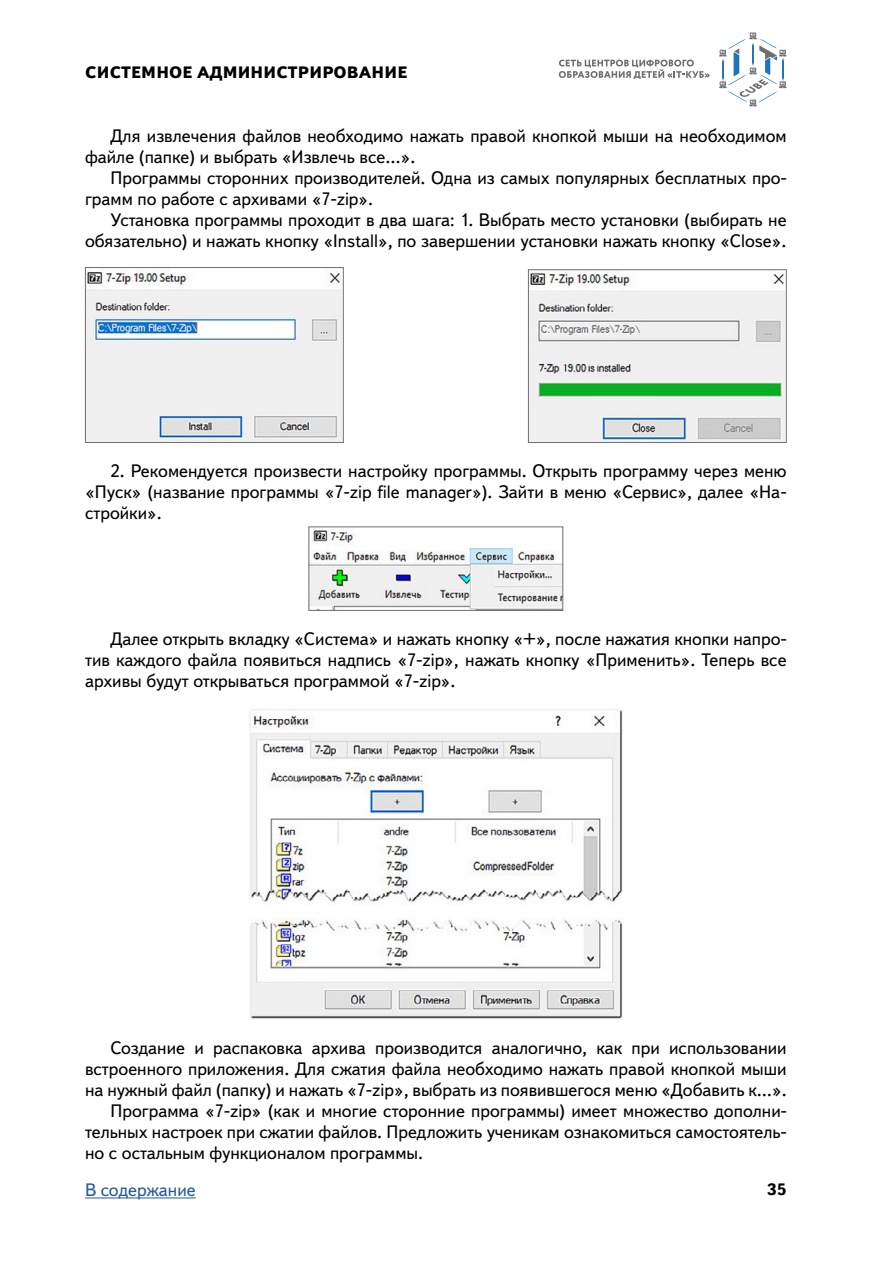
<style>
.page{position:relative;width:893px;height:1263px;background:#fff}
.page>*{position:absolute;margin:0;border:0;box-sizing:border-box;transform-origin:0 0}
.Основной{font:18px/21px "Textbook New";color:#000;text-align:justify}
.t1{font:18px "Textbook New";color:#275b9b}
.t2{font:800 16.5px "Textbook New";letter-spacing:.01em;color:#000}
.t3{font:700 16.5px "Textbook New";color:#000}
</style>
<div class="page">
<hr style="left:85px;top:1197px;width:111px;height:1px;background:#275b9b">
<svg style="left:719px;top:33px;width:67px;height:73px"></svg>
<svg style="left:559px;top:60px;width:151px;height:19px"></svg>
<img style="left:87px;top:269px;width:255px;height:172px">
<div style="left:85px;top:267px;width:259px;height:176px;border:1px solid #706f6f"></div>
<img style="left:530px;top:271px;width:255px;height:170px">
<div style="left:528px;top:269px;width:259px;height:174px;border:1px solid #706f6f"></div>
<img style="left:311px;top:530px;width:250px;height:79px">
<div style="left:309px;top:526px;width:254px;height:85px;border:1px solid #706f6f"></div>
<img style="left:249px;top:709px;width:374px;height:195px">
<img style="left:250px;top:918px;width:373px;height:101px">
<p class="t2" style="left:85px;top:62px;width:324px">СИСТЕМНОЕ АДМИНИСТРИРОВАНИЕ</p>
<p class="Основной" style="left:85px;top:125px;width:703px;text-indent:26px">Для извлечения файлов необходимо нажать правой кнопкой мыши на необходимом файле (папке) и выбрать «Извлечь все…».</p>
<p class="Основной" style="left:85px;top:167px;width:703px;text-indent:26px">Программы сторонних производителей. Одна из самых популярных бесплатных про&shy;грамм по работе с архивами «7-zip».</p>
<p class="Основной" style="left:85px;top:209px;width:703px;text-align:right">Установка программы проходит в два шага: 1. Выбрать место установки (выбирать не обязательно) и нажать кнопку «Install», по завершении установки нажать кнопку «Close».</p>
<p class="Основной" style="left:85px;top:460px;width:703px;text-indent:26px">2. Рекомендуется произвести настройку программы. Открыть программу через меню «Пуск» (название программы «7-zip file manager»). Зайти в меню «Сервис», далее «На&shy;стройки».</p>
<p class="Основной" style="left:85px;top:628px;width:703px;text-indent:26px">Далее открыть вкладку «Система» и нажать кнопку «+», после нажатия кнопки напро&shy;тив каждого файла появиться надпись «7-zip», нажать кнопку «Применить». Теперь все архивы будут открываться программой «7-zip».</p>
<p class="Основной" style="left:85px;top:1037px;width:703px;text-indent:26px">Создание и распаковка архива производится аналогично, как при использовании встроенного приложения. Для сжатия файла необходимо нажать правой кнопкой мыши на нужный файл (папку) и нажать «7-zip», выбрать из появившегося меню «Добавить к…».</p>
<p class="Основной" style="left:85px;top:1100px;width:703px;text-indent:26px">Программа «7-zip» (как и многие сторонние программы) имеет множество дополни&shy;тельных настроек при сжатии файлов. Предложить ученикам ознакомиться самостоятель&shy;но с остальным функционалом программы.</p>
<p class="t1" style="left:85px;top:1179px;width:112px">В содержание</p>
<p class="t3" style="left:767px;top:1179px;width:21px">35</p>
</div>
